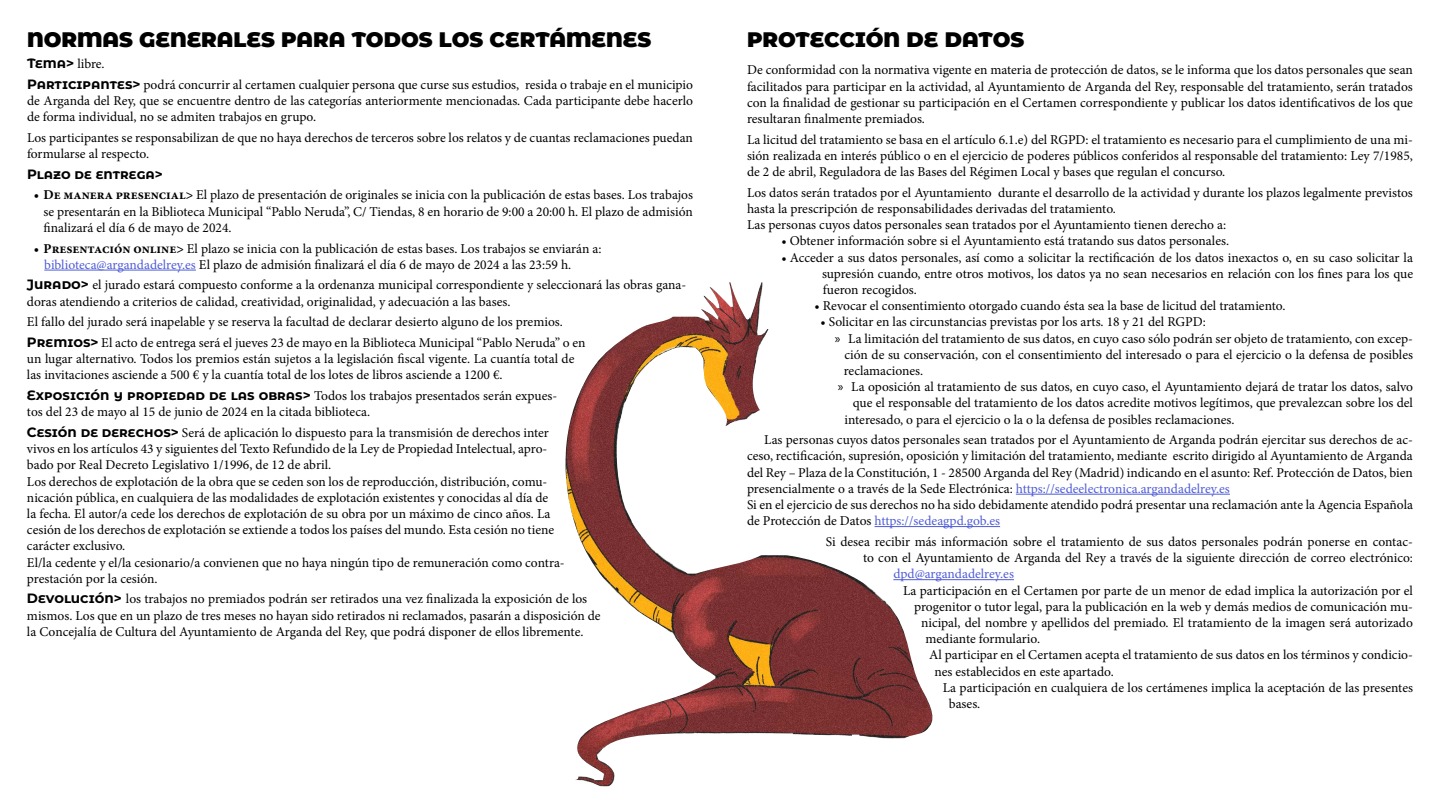
<style>
.page{position:relative;width:1440px;height:810px;background:#fff}
.page>*{position:absolute;margin:0;border:0;box-sizing:border-box;transform-origin:0 0}
.t1{font:900 21px "Montserrat Alternates";color:#000}
.t2{font:13.5px/16.2px "Minion Pro";color:#000}
.t3{font:13.5px "Minion Pro";color:#4f5cd6}
.t4{font:700 13.5px "Montserrat Alternates";color:#000}
.s1{font-family:"Montserrat Alternates";font-weight:700}
.s2{font-weight:700}
.s3{color:#4f5cd6}
.s4{font-family:"Myriad Pro"}
</style>
<div class="page">
<hr style="left:44px;top:270px;width:152px;height:1px;background:#4f5cd6">
<hr style="left:1016px;top:494px;width:214px;height:1px;background:#4f5cd6">
<hr style="left:875px;top:526px;width:125px;height:1px;background:#4f5cd6">
<hr style="left:893px;top:579px;width:121px;height:1px;background:#4f5cd6">
<img style="left:565px;top:282px;width:369px;height:504px">
<h1 class="t1" style="left:27px;top:24px;width:626px">NORMAS GENERALES PARA TODOS LOS CERTÁMENES</h1>
<p class="t2" style="left:27px;top:53px;width:668px;line-height:20.7px"><span class="s1">Tema&gt;</span> libre.<br><span class="s1">Participantes&gt;</span> podrá concurrir al certamen cualquier persona que curse sus estudios, resida o trabaje en el municipio</p>
<p class="t2" style="left:27px;top:93px;width:668px">de Arganda del Rey, que se encuentre dentro de las categorías anteriormente mencionadas. Cada participante debe hacerlo de forma individual, no se admiten trabajos en grupo.</p>
<p class="t2" style="left:27px;top:129px;width:667px">Los participantes se responsabilizan de que no haya derechos de terceros sobre los relatos y de cuantas reclamaciones puedan formularse al respecto.</p>
<p class="t4" style="left:27px;top:164px;width:138px">Plazo de entrega&gt;</p>
<p class="t2" style="left:43px;top:187px;width:651px;text-align:justify;text-indent:-10px"><span class="s2">• De manera presencial&gt;</span> El plazo de presentación de originales se inicia con la publicación de estas bases. Los trabajos se presentarán en la Biblioteca Municipal “Pablo Neruda”, C/ Tiendas, 8 en horario de 9:00 a 20:00 h. El plazo de admisión finalizará el día 6 de mayo de 2024.</p>
<p class="t2" style="left:44px;top:240px;width:559px;text-indent:-11px"><span class="s2">• Presentación online&gt;</span> El plazo se inicia con la publicación de estas bases. Los trabajos se enviarán a: <span class="s3">biblioteca@argandadelrey.es</span> El plazo de admisión finalizará el día 6 de mayo de 2024 a las 23:59 h.</p>
<p class="t2" style="left:27px;top:277px;width:661px"><span class="s1">Jurado&gt;</span> el jurado estará compuesto conforme a la ordenanza municipal correspondiente y seleccionará las obras gana&shy;doras atendiendo a criterios de calidad, creatividad, originalidad, y adecuación a las bases.</p>
<p class="t2" style="left:27px;top:312px;width:560px;line-height:20.7px">El fallo del jurado será inapelable y se reserva la facultad de declarar desierto alguno de los premios.<br><span class="s1">Premios&gt;</span> El acto de entrega será el jueves 23 de mayo en la Biblioteca Municipal “Pablo Neruda” o en</p>
<p class="t2" style="left:27px;top:351px;width:549px">un lugar alternativo. Todos los premios están sujetos a la legislación fiscal vigente. La cuantía total de las invitaciones asciende a 500 € y la cuantía total de los lotes de libros asciende a 1200 €.</p>
<p class="t2" style="left:27px;top:388px;width:532px"><span class="s1">Exposición y propiedad de las obras&gt;</span> Todos los trabajos presentados serán expues&shy;tos del 23 de mayo al 15 de junio de 2024 en la citada biblioteca.</p>
<p class="t2" style="left:27px;top:425px;width:539px"><span class="s1">Cesión de derechos&gt;</span> Será de aplicación lo dispuesto para la transmisión de derechos inter vivos en los artículos 43 y siguientes del Texto Refundido de la Ley de Propiedad Intelectual, apro&shy;bado por Real Decreto Legislativo 1/1996, de 12 de abril.<br>Los derechos de explotación de la obra que se ceden son los de reproducción, distribución, comu&shy;nicación pública, en cualquiera de las modalidades de explotación existentes y conocidas al día de<br>la fecha. El autor/a cede los derechos de explotación de su obra por un máximo de cinco años. La cesión de los derechos de explotación se extiende a todos los países del mundo. Esta cesión no tiene carácter exclusivo.<br>El/la cedente y el/la cesionario/a convienen que no haya ningún tipo de remuneración como contra&shy;prestación por la cesión.</p>
<p class="t2" style="left:27px;top:591px;width:575px"><span class="s1">Devolución&gt;</span> los trabajos no premiados podrán ser retirados una vez finalizada la exposición de los mismos. Los que en un plazo de tres meses no hayan sido retirados ni reclamados, pasarán a disposición de la Concejalía de Cultura del Ayuntamiento de Arganda del Rey, que podrá disponer de ellos libremente.</p>
<h1 class="t1" style="left:747px;top:24px;width:279px">PROTECCIÓN DE DATOS</h1>
<p class="t2" style="left:747px;top:62px;width:667px;text-align:justify">De conformidad con la normativa vigente en materia de protección de datos, se le informa que los datos personales que sean facilitados para participar en la actividad, al Ayuntamiento de Arganda del Rey, responsable del tratamiento, serán tratados con la finalidad de gestionar su participación en el Certamen correspondiente y publicar los datos identificativos de los que resultaran finalmente premiados.</p>
<p class="t2" style="left:747px;top:131px;width:667px;text-align:justify">La licitud del tratamiento se basa en el artículo 6.1.e) del RGPD: el tratamiento es necesario para el cumplimiento de una mi&shy;sión realizada en interés público o en el ejercicio de poderes públicos conferidos al responsable del tratamiento: Ley 7/1985, de 2 de abril, Reguladora de las Bases del Régimen Local y bases que regulan el concurso.</p>
<p class="t2" style="left:747px;top:184px;width:667px">Los datos serán tratados por el Ayuntamiento durante el desarrollo de la actividad y durante los plazos legalmente previstos hasta la prescripción de responsabilidades derivadas del tratamiento.<br>Las personas cuyos datos personales sean tratados por el Ayuntamiento tienen derecho a:</p>
<p class="t2" style="left:782px;top:233px;width:449px">• Obtener información sobre si el Ayuntamiento está tratando sus datos personales.</p>
<p class="t2" style="left:822px;top:249px;width:593px;text-align:justify;text-indent:-40px">• Acceder a sus datos personales, así como a solicitar la rectificación de los datos inexactos o, en su caso solicitar la supresión cuando, entre otros motivos, los datos ya no sean necesarios en relación con los fines para los que fueron recogidos.</p>
<p class="t2" style="left:815px;top:298px;width:472px">• Revocar el consentimiento otorgado cuando ésta sea la base de licitud del tratamiento.</p>
<p class="t2" style="left:821px;top:314px;width:387px">• Solicitar en las circunstancias previstas por los arts. 18 y 21 del RGPD:</p>
<p class="t2" style="left:835px;top:330px;width:580px"><span class="s4">»</span> La limitación del tratamiento de sus datos, en cuyo caso sólo podrán ser objeto de tratamiento, con excep-</p>
<p class="t2" style="left:844px;top:346px;width:570px">ción de su conservación, con el consentimiento del interesado o para el ejercicio o la defensa de posibles</p>
<p class="t2" style="left:844px;top:363px;width:81px">reclamaciones.</p>
<p class="t2" style="left:838px;top:379px;width:577px"><span class="s4">»</span> La oposición al tratamiento de sus datos, en cuyo caso, el Ayuntamiento dejará de tratar los datos, salvo</p>
<p class="t2" style="left:853px;top:395px;width:562px">que el responsable del tratamiento de los datos acredite motivos legítimos, que prevalezcan sobre los del</p>
<p class="t2" style="left:844px;top:411px;width:391px">interesado, o para el ejercicio o la o la defensa de posibles reclamaciones.</p>
<p class="t2" style="left:747px;top:432px;width:668px;text-indent:17px">Las personas cuyos datos personales sean tratados por el Ayuntamiento de Arganda podrán ejercitar sus derechos de ac&shy;ceso, rectificación, supresión, oposición y limitación del tratamiento, mediante escrito dirigido al Ayuntamiento de Arganda del Rey – Plaza de la Constitución, 1 - 28500 Arganda del Rey (Madrid) indicando en el asunto: Ref. Protección de Datos, bien presencialmente o a través de la Sede Electrónica: <span class="s3">https://sedeelectronica.argandadelrey.es<br></span>Si en el ejercicio de sus derechos no ha sido debidamente atendido podrá presentar una reclamación ante la Agencia Española de Protección de Datos <span class="s3">https://sedeagpd.gob.es</span></p>
<p class="t2" style="left:826px;top:534px;width:589px;text-align:right">Si desea recibir más información sobre el tratamiento de sus datos personales podrán ponerse en contac&shy;to con el Ayuntamiento de Arganda del Rey a través de la siguiente dirección de correo electrónico:</p>
<p class="t3" style="left:893px;top:565px;width:122px">dpd@argandadelrey.es</p>
<p class="t2" style="left:903px;top:582px;width:512px">La participación en el Certamen por parte de un menor de edad implica la autorización por el</p>
<p class="t2" style="left:914px;top:598px;width:500px">progenitor o tutor legal, para la publicación en la web y demás medios de comunicación mu-</p>
<p class="t2" style="left:921px;top:615px;width:493px">nicipal, del nombre y apellidos del premiado. El tratamiento de la imagen será autorizado</p>
<p class="t2" style="left:925px;top:631px;width:116px">mediante formulario.</p>
<p class="t2" style="left:929px;top:647px;width:485px">Al participar en el Certamen acepta el tratamiento de sus datos en los términos y condicio-</p>
<p class="t2" style="left:935px;top:663px;width:181px">nes establecidos en este apartado.</p>
<p class="t2" style="left:943px;top:679px;width:472px">La participación en cualquiera de los certámenes implica la aceptación de las presentes</p>
<p class="t2" style="left:949px;top:696px;width:33px">bases.</p>
</div>
